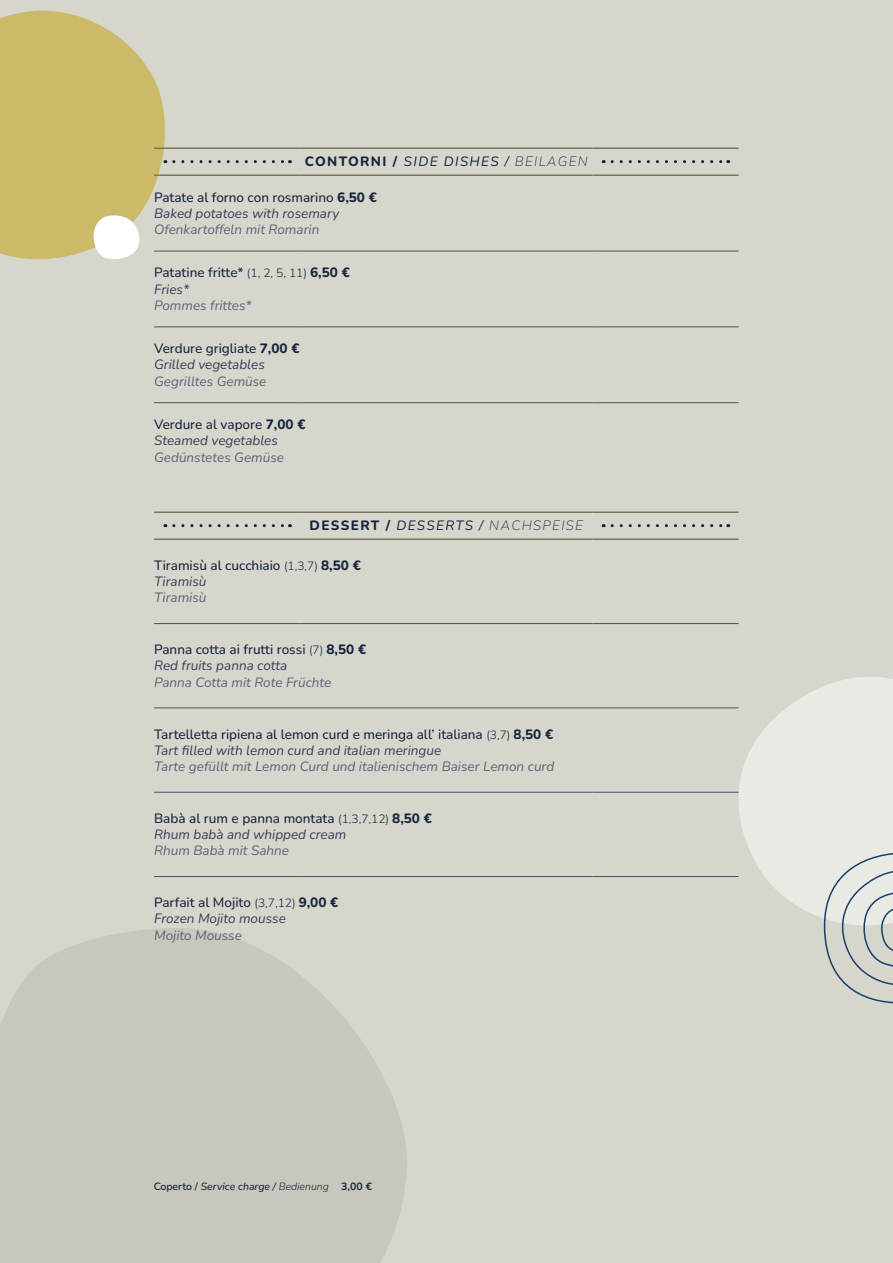
<style>
.page{position:relative;width:893px;height:1263px;background:#d7d6cd}
.page>*{position:absolute;margin:0;border:0;box-sizing:border-box;transform-origin:0 0}
.piatti{font:italic 13.5px/16.2px "Nunito";color:#373e57}
.piatti-2{font:italic 13.5px/16.2px "Nunito";color:#606178}
.piatti-3{font:500 13.5px/16.2px "Nunito";color:#16253d}
.portata{font:italic 13.5px "Nunito";letter-spacing:.1em;color:#16253d}
.portata-2{font:italic 200 13.5px "Nunito";letter-spacing:.1em;color:#16253d}
.t1{font:italic 500 10.5px "Nunito";color:#16253d}
.s1{font-weight:800;font-style:normal}
.s2{font-weight:200}
.s3{font-weight:800}
.s4{font-weight:400;font-style:italic;color:#373e57}
.s5{font-weight:400;font-style:italic;color:#606178}
.s6{font-weight:300;font-size:12px}
.s7{font-weight:500;font-style:normal;color:#16253d}
.s8{font-weight:800;font-style:normal;color:#16253d}
.s9{color:#606178}
.s10{font-weight:400}
.s11{font-weight:300;font-style:normal;font-size:12px;color:#16253d}
.s12{color:#373e57}
.s13{font-weight:600;font-style:normal}
.s14{font-weight:300}
.s15{font-weight:700;font-style:normal}
</style>
<div class="page">
<svg style="left:0;top:928px;width:407px;height:335px;background:#cac8bd"></svg>
<svg style="left:737px;top:677px;width:156px;height:327px"></svg>
<hr style="left:154px;top:402px;width:146px;height:1px;background:#4b4f67">
<hr style="left:300px;top:402px;width:292px;height:1px;background:#4b4f67">
<hr style="left:592px;top:402px;width:146px;height:1px;background:#4b4f67">
<hr style="left:154px;top:327px;width:146px;height:1px;background:#4b4f67">
<hr style="left:300px;top:327px;width:292px;height:1px;background:#4b4f67">
<hr style="left:592px;top:327px;width:146px;height:1px;background:#4b4f67">
<hr style="left:154px;top:251px;width:146px;height:1px;background:#4b4f67">
<hr style="left:300px;top:251px;width:292px;height:1px;background:#4b4f67">
<hr style="left:592px;top:251px;width:146px;height:1px;background:#4b4f67">
<hr style="left:154px;top:147px;width:146px;height:2px;background:#7c7759">
<hr style="left:300px;top:147px;width:292px;height:2px;background:#7c7759">
<hr style="left:592px;top:147px;width:146px;height:2px;background:#7c7759">
<hr style="left:154px;top:174px;width:146px;height:2px;background:#7c7759">
<hr style="left:300px;top:174px;width:292px;height:2px;background:#7c7759">
<hr style="left:592px;top:174px;width:146px;height:2px;background:#7c7759">
<svg style="left:0;top:10px;width:166px;height:250px;background:#cec17d"></svg>
<svg style="left:174px;top:160px;width:116px;height:3px"></svg>
<svg style="left:612px;top:160px;width:117px;height:3px"></svg>
<hr style="left:154px;top:623px;width:146px;height:1px;background:#4b4f67">
<hr style="left:300px;top:623px;width:292px;height:1px;background:#4b4f67">
<hr style="left:592px;top:623px;width:146px;height:1px;background:#4b4f67">
<hr style="left:154px;top:708px;width:146px;height:1px;background:#4b4f67">
<hr style="left:300px;top:708px;width:292px;height:1px;background:#4b4f67">
<hr style="left:592px;top:708px;width:146px;height:1px;background:#4b4f67">
<hr style="left:154px;top:792px;width:146px;height:1px;background:#4b4f67">
<hr style="left:300px;top:792px;width:292px;height:1px;background:#4b4f67">
<hr style="left:592px;top:792px;width:146px;height:1px;background:#4b4f67">
<hr style="left:154px;top:511px;width:146px;height:2px;background:#7c7759">
<hr style="left:300px;top:511px;width:292px;height:2px;background:#7c7759">
<hr style="left:592px;top:511px;width:146px;height:2px;background:#7c7759">
<hr style="left:154px;top:538px;width:146px;height:2px;background:#7c7759">
<hr style="left:300px;top:538px;width:292px;height:2px;background:#7c7759">
<hr style="left:592px;top:538px;width:146px;height:2px;background:#7c7759">
<hr style="left:154px;top:876px;width:146px;height:1px;background:#4b4f67">
<hr style="left:300px;top:876px;width:292px;height:1px;background:#4b4f67">
<hr style="left:592px;top:876px;width:146px;height:1px;background:#4b4f67">
<svg style="left:174px;top:524px;width:116px;height:3px"></svg>
<svg style="left:612px;top:524px;width:117px;height:3px"></svg>
<p class="portata" style="left:305px;top:152px;width:284px"><span class="s1">CONTORNI /</span> SIDE DISHES / <span class="s2">BEILAGEN</span></p>
<p class="piatti-3" style="left:154px;top:188px;width:224px">Patate al forno con rosmarino <span class="s3">6,50 €<br></span><span class="s4">Baked potatoes with rosemary<br></span><span class="s5">Ofenkartoffeln mit Romarin</span></p>
<p class="piatti-3" style="left:154px;top:264px;width:197px">Patatine fritte* <span class="s6">(1, 2, 5, 11)</span> <span class="s3">6,50 €<br></span><span class="s4">Fries*<br></span><span class="s5">Pommes frittes*</span></p>
<p class="piatti" style="left:154px;top:340px;width:147px"><span class="s7">Verdure grigliate</span> <span class="s8">7,00 €<br></span>Grilled vegetables<br><span class="s9">Gegrilltes Gemüse</span></p>
<p class="piatti" style="left:154px;top:416px;width:153px"><span class="s7">Verdure al vapore</span> <span class="s8">7,00 €<br></span>Steamed vegetables<br><span class="s9">Gedünstetes Gemüse</span></p>
<p class="portata-2" style="left:310px;top:516px;width:275px"><span class="s1">DESSERT /</span> <span class="s10">DESSERTS /</span> NACHSPEISE</p>
<p class="piatti-3" style="left:154px;top:557px;width:208px">Tiramisù al cucchiaio <span class="s6">(1,3,7)</span> <span class="s3">8,50 €<br></span><span class="s4">Tiramisù<br></span><span class="s5">Tiramisù</span></p>
<p class="piatti-2" style="left:154px;top:641px;width:213px"><span class="s7">Panna cotta ai frutti rossi</span> <span class="s11">(7)</span> <span class="s8">8,50 €<br></span><span class="s12">Red fruits panna cotta<br></span>Panna Cotta mit Rote Früchte</p>
<p class="piatti-2" style="left:154px;top:725px;width:402px"><span class="s7">Tartelletta ripiena al lemon curd e meringa all’ italiana</span> <span class="s11">(3,7)</span> <span class="s8">8,50 €<br></span><span class="s12">Tart filled with lemon curd and italian meringue<br></span>Tarte gefüllt mit Lemon Curd und italienischem Baiser Lemon curd</p>
<p class="piatti" style="left:154px;top:809px;width:279px"><span class="s7">Babà al rum e panna montata</span> <span class="s11">(1,3,7,12)</span> <span class="s8">8,50 €<br></span>Rhum babà and whipped cream<br><span class="s9">Rhum Babà mit Sahne</span></p>
<p class="piatti" style="left:154px;top:894px;width:186px"><span class="s7">Parfait al Mojito</span> <span class="s11">(3,7,12)</span> <span class="s8">9,00 €<br></span>Frozen Mojito mousse<br><span class="s9">Mojito Mousse</span></p>
<p class="t1" style="left:154px;top:1178px;width:220px"><span class="s13">Coperto /</span> Service charge / <span class="s14">Bedienung</span> <span class="s15">3,00 €</span></p>
</div>
